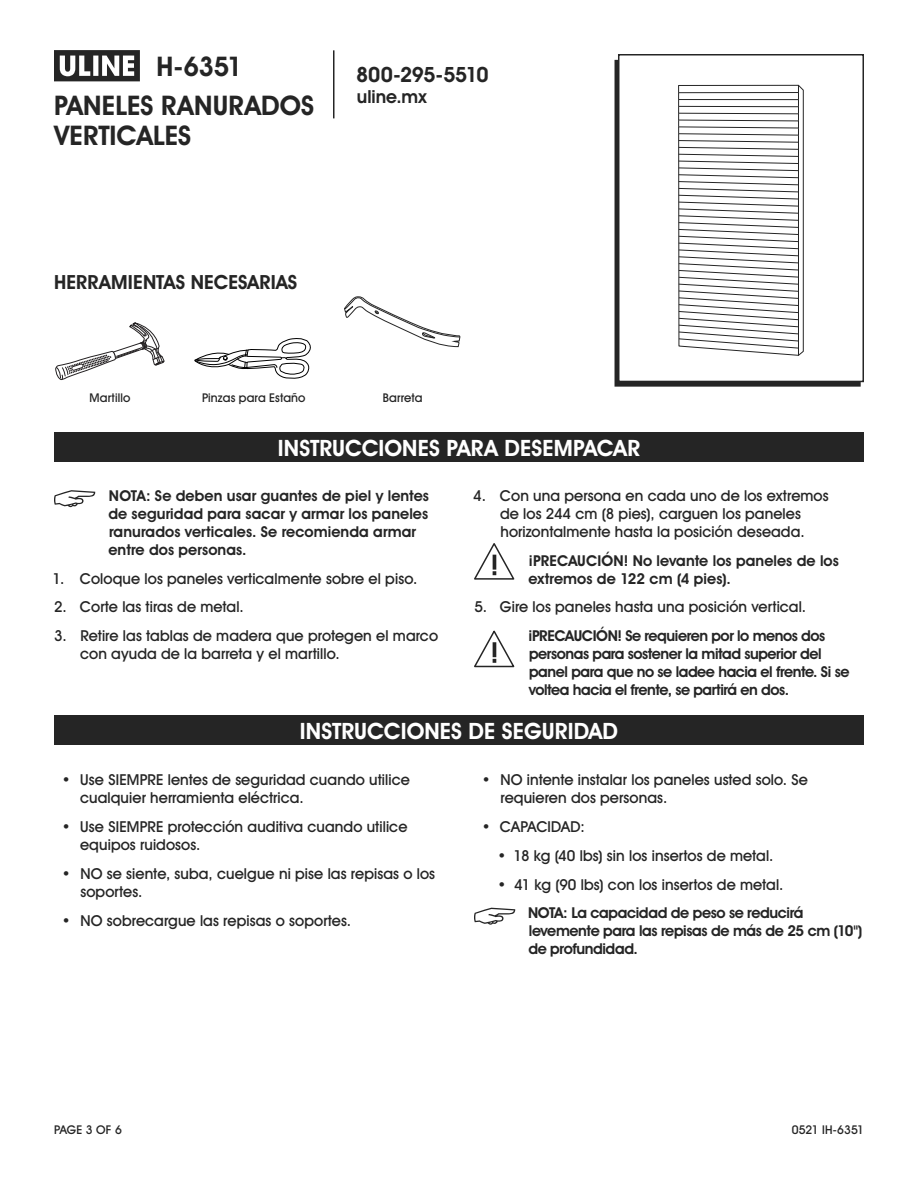
<style>
.page{position:relative;width:918px;height:1188px;background:#fff}
.page>*{position:absolute;margin:0;border:0;box-sizing:border-box;transform-origin:0 0}
.t1{font:700 27px/30px "Uline Two Knine";color:#252525}
._2_HEADING_REVERSE{font:700 22.5px "Uline Two Knine";letter-spacing:.005em;color:#fff}
.t2{font:700 21px "Uline Two Knine";letter-spacing:-.02em;color:#252525}
.Tools_Needed{font:700 19.5px "Uline Two Knine";letter-spacing:.005em;color:#252525}
.t3{font:700 18px "Uline Two Knine";color:#252525}
.t4{font:15px/18px "Uline Two Knine";letter-spacing:.005em;color:#252525}
._1_BODY_ALERT{font:700 15px/18px "Uline Two Knine";letter-spacing:-.02em;color:#252525}
._1_BODY_ALERT-2{font:700 15px/18px "Uline Two Knine";letter-spacing:.005em;color:#252525}
.t5{font:12px "Uline Two Knine";letter-spacing:.015em;color:#252525}
.t6{font:12px "Uline Two Knine";letter-spacing:-.005em;color:#252525}
</style>
<div class="page">
<hr style="left:333px;top:50px;width:1px;height:68px;background:#252525">
<svg style="left:54px;top:50px;width:86px;height:31px"></svg>
<div style="left:615px;top:60px;width:246px;height:327px;border:2px solid #252525"></div>
<div style="left:619px;top:55px;width:244px;height:326px;background:#fff"></div>
<div style="left:618px;top:54px;width:246px;height:328px;border:2px solid #252525"></div>
<svg style="left:678px;top:84px;width:126px;height:272px"></svg>
<svg style="left:56px;top:323px;width:109px;height:57px"></svg>
<svg style="left:194px;top:338px;width:117px;height:41px"></svg>
<div style="left:54px;top:432px;width:810px;height:30px;background:#252525"></div>
<svg style="left:54px;top:490px;width:41px;height:17px"></svg>
<svg style="left:474px;top:543px;width:40px;height:37px"></svg>
<svg style="left:474px;top:631px;width:40px;height:36px"></svg>
<div style="left:54px;top:715px;width:810px;height:30px;background:#252525"></div>
<svg style="left:474px;top:908px;width:41px;height:17px"></svg>
<svg style="left:344px;top:296px;width:116px;height:51px"></svg>
<h1 class="t1" style="left:157px;top:51px;width:88px">H-6351</h1>
<h1 class="t1" style="left:54px;top:90px;width:262px">PANELES RANURADOS<br>VERTICALES</h1>
<h3 class="t2" style="left:356px;top:62px;width:134px">800-295-5510</h3>
<p class="t3" style="left:357px;top:86px;width:71px">uline.mx</p>
<h1 class="Tools_Needed" style="left:54px;top:270px;width:245px">HERRAMIENTAS NECESARIAS</h1>
<p class="t5" style="left:90px;top:390px;width:42px">Martillo</p>
<p class="t5" style="left:202px;top:390px;width:105px">Pinzas para Estaño</p>
<h1 class="_2_HEADING_REVERSE" style="left:278px;top:434px;width:364px">INSTRUCCIONES PARA DESEMPACAR</h1>
<p class="_1_BODY_ALERT-2" style="left:108px;top:486px;width:322px">NOTA: Se deben usar guantes de piel y lentes de seguridad para sacar y armar los paneles ranurados verticales. Se recomienda armar entre dos personas.</p>
<p class="t4" style="left:53px;top:569px;width:366px">1. Coloque los paneles verticalmente sobre el piso.</p>
<p class="t4" style="left:54px;top:598px;width:191px">2. Corte las tiras de metal.</p>
<p class="t4" style="left:80px;top:627px;width:360px;text-indent:-26px">3. Retire las tablas de madera que protegen el marco con ayuda de la barreta y el martillo.</p>
<p class="t5" style="left:383px;top:390px;width:41px">Barreta</p>
<p class="t4" style="left:473px;top:486px;width:357px;text-align:center">4. Con una persona en cada uno de los extremos de los 244 cm (8 pies), carguen los paneles horizontalmente hasta la posición deseada.</p>
<p class="_1_BODY_ALERT-2" style="left:528px;top:551px;width:312px">¡PRECAUCIÓN! No levante los paneles de los extremos de 122 cm (4 pies).</p>
<p class="t4" style="left:474px;top:598px;width:333px">5. Gire los paneles hasta una posición vertical.</p>
<p class="_1_BODY_ALERT" style="left:528px;top:627px;width:323px">¡PRECAUCIÓN! Se requieren por lo menos dos personas para sostener la mitad superior del panel para que no se ladee hacia el frente. Si se voltea hacia el frente, se partirá en dos.</p>
<h1 class="_2_HEADING_REVERSE" style="left:300px;top:717px;width:320px">INSTRUCCIONES DE SEGURIDAD</h1>
<p class="t4" style="left:80px;top:771px;width:331px;text-indent:-18px">• Use SIEMPRE lentes de seguridad cuando utilice cualquier herramienta eléctrica.</p>
<p class="t4" style="left:80px;top:818px;width:329px;text-indent:-18px">• Use SIEMPRE protección auditiva cuando utilice equipos ruidosos.</p>
<p class="t4" style="left:80px;top:864px;width:356px;text-indent:-19px">• NO se siente, suba, cuelgue ni pise las repisas o los soportes.</p>
<p class="t4" style="left:62px;top:911px;width:291px">• NO sobrecargue las repisas o soportes.</p>
<p class="t4" style="left:500px;top:771px;width:309px;text-indent:-19px">• NO intente instalar los paneles usted solo. Se requieren dos personas.</p>
<p class="t4" style="left:482px;top:818px;width:104px">• CAPACIDAD:</p>
<p class="t4" style="left:497px;top:846px;width:277px">• 18 kg (40 lbs) sin los insertos de metal.</p>
<p class="t4" style="left:497px;top:875px;width:288px">• 41 kg (90 lbs) con los insertos de metal.</p>
<p class="_1_BODY_ALERT" style="left:528px;top:904px;width:336px">NOTA: La capacidad de peso se reducirá levemente para las repisas de más de 25 cm (10") de profundidad.</p>
<p class="t5" style="left:54px;top:1122px;width:69px">PAGE 3 OF 6</p>
<p class="t6" style="left:792px;top:1122px;width:74px">0521 IH-6351</p>
</div>
